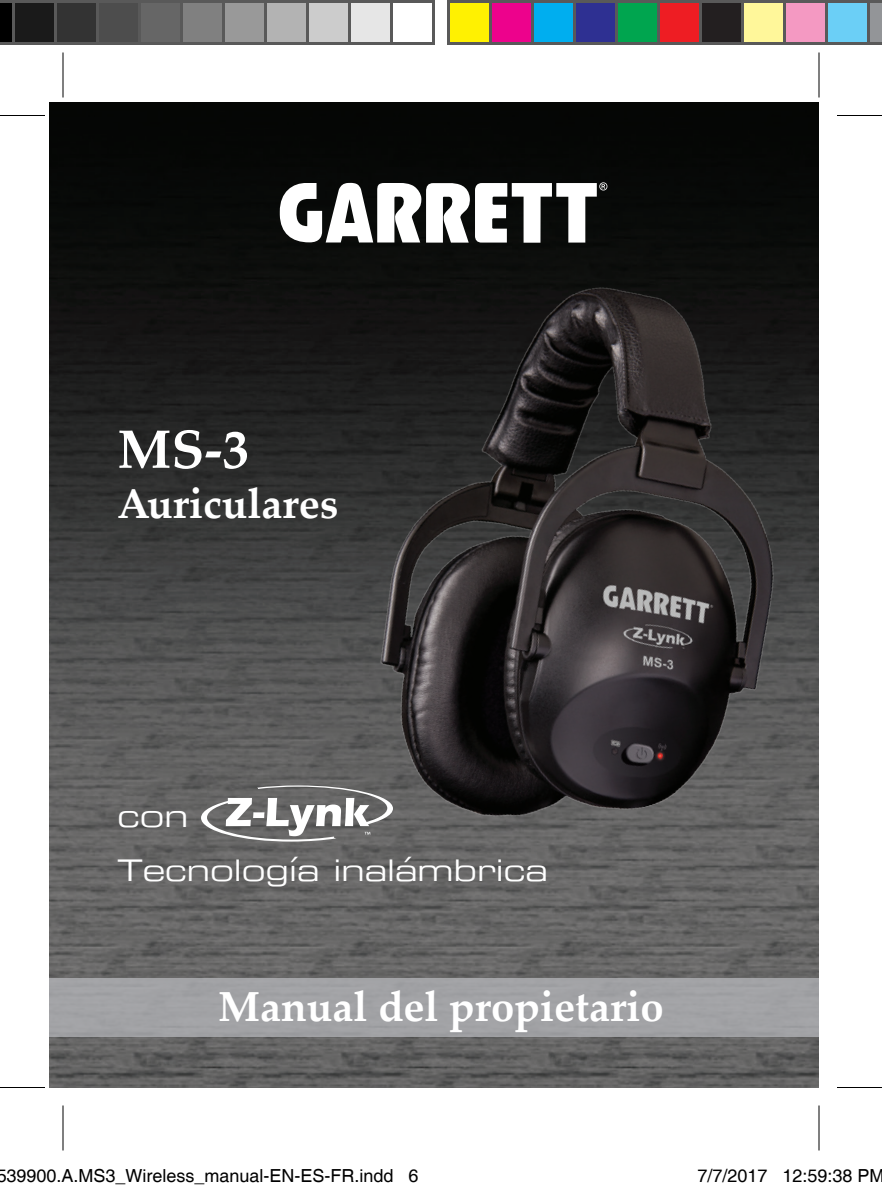
<style>
.page{position:relative;width:882px;height:1191px;background:#fff}
.page>*{position:absolute;margin:0;border:0;box-sizing:border-box;transform-origin:0 0}
.t1{font:700 54px "Palatino Linotype";color:#fff}
.t2{font:700 42px "Palatino Linotype";color:#fff}
.t3{font:30.3px "Eurostile Extended Two";color:#fff}
.t4{font:29.4px "Eurostile Extended Two";color:#fff}
.t5{font:18px "Helvetica";color:#000}
</style>
<div class="page">
<img style="left:50px;top:102px;width:769px;height:986px">
<svg style="left:280px;top:182px;width:327px;height:61px"></svg>
<svg style="left:201px;top:785px;width:63px;height:57px"></svg>
<img style="left:264px;top:250px;width:555px;height:674px">
<div style="left:50px;top:978px;width:769px;height:58px;background:#a2a3a5"></div>
<hr style="left:0;top:115px;width:45px;height:1px;background:#000">
<hr style="left:837px;top:115px;width:45px;height:1px;background:#000">
<hr style="left:0;top:1087px;width:45px;height:1px;background:#000">
<hr style="left:837px;top:1087px;width:45px;height:1px;background:#000">
<hr style="left:62px;top:52px;width:2px;height:46px;background:#000">
<hr style="left:62px;top:1106px;width:2px;height:44px;background:#000">
<hr style="left:818px;top:52px;width:2px;height:46px;background:#000">
<hr style="left:818px;top:1106px;width:2px;height:44px;background:#000">
<svg style="left:0;top:0;width:12px;height:45px"></svg>
<div style="left:14px;top:2px;width:42px;height:42px;background:#1a1a1a"></div>
<div style="left:12px;top:0;width:45px;height:45px;border:3px solid #595959"></div>
<div style="left:56px;top:2px;width:41px;height:42px;background:#333"></div>
<div style="left:54px;top:0;width:45px;height:45px;border:3px solid #595959"></div>
<div style="left:98px;top:2px;width:42px;height:42px;background:#4d4d4d"></div>
<div style="left:96px;top:0;width:45px;height:45px;border:3px solid #595959"></div>
<div style="left:140px;top:2px;width:41px;height:42px;background:#666"></div>
<div style="left:138px;top:0;width:45px;height:45px;border:3px solid #595959"></div>
<div style="left:182px;top:2px;width:42px;height:42px;background:#808080"></div>
<div style="left:180px;top:0;width:45px;height:45px;border:3px solid #595959"></div>
<div style="left:224px;top:2px;width:41px;height:42px;background:#999"></div>
<div style="left:222px;top:0;width:45px;height:45px;border:3px solid #595959"></div>
<div style="left:266px;top:2px;width:42px;height:42px;background:#b3b3b3"></div>
<div style="left:264px;top:0;width:45px;height:45px;border:3px solid #595959"></div>
<div style="left:308px;top:2px;width:41px;height:42px;background:#ccc"></div>
<div style="left:306px;top:0;width:45px;height:45px;border:3px solid #595959"></div>
<div style="left:350px;top:2px;width:42px;height:42px;background:#e6e6e6"></div>
<div style="left:348px;top:0;width:45px;height:45px;border:3px solid #595959"></div>
<div style="left:390px;top:0;width:45px;height:45px;border:3px solid #595959"></div>
<div style="left:448px;top:2px;width:42px;height:42px;background:#fff101"></div>
<div style="left:447px;top:0;width:45px;height:45px;border:3px solid #595959"></div>
<div style="left:490px;top:2px;width:42px;height:42px;background:#ed028c"></div>
<div style="left:489px;top:0;width:45px;height:45px;border:3px solid #595959"></div>
<div style="left:532px;top:2px;width:42px;height:42px;background:#00aeef"></div>
<div style="left:531px;top:0;width:45px;height:45px;border:3px solid #595959"></div>
<div style="left:574px;top:2px;width:42px;height:42px;background:#2e3092"></div>
<div style="left:573px;top:0;width:45px;height:45px;border:3px solid #595959"></div>
<div style="left:616px;top:2px;width:42px;height:42px;background:#00a54f"></div>
<div style="left:615px;top:0;width:45px;height:45px;border:3px solid #595959"></div>
<div style="left:658px;top:2px;width:42px;height:42px;background:#ee1d23"></div>
<div style="left:657px;top:0;width:45px;height:45px;border:3px solid #595959"></div>
<div style="left:700px;top:2px;width:42px;height:42px;background:#231f20"></div>
<div style="left:699px;top:0;width:45px;height:45px;border:3px solid #595959"></div>
<div style="left:742px;top:2px;width:42px;height:42px;background:#fff79a"></div>
<div style="left:741px;top:0;width:45px;height:45px;border:3px solid #595959"></div>
<div style="left:784px;top:2px;width:42px;height:42px;background:#f499c2"></div>
<div style="left:783px;top:0;width:45px;height:45px;border:3px solid #595959"></div>
<div style="left:826px;top:2px;width:42px;height:42px;background:#6bcff6"></div>
<div style="left:825px;top:0;width:45px;height:45px;border:3px solid #595959"></div>
<svg style="left:867px;top:0;width:15px;height:45px"></svg>
<h1 class="t1" style="left:117px;top:411px;width:133px">MS-3</h1>
<h2 class="t2" style="left:117px;top:474px;width:222px">Auriculares</h2>
<h3 class="t3" style="left:117px;top:796px;width:72px">con</h3>
<h3 class="t4" style="left:117px;top:850px;width:432px">Tecnología inalámbrica</h3>
<h2 class="t2" style="left:218px;top:976px;width:447px">Manual del propietario</h2>
<p class="t5" style="left:-3px;top:1165px;width:424px">539900.A.MS3_Wireless_manual-EN-ES-FR.indd 6</p>
<p class="t5" style="left:698px;top:1165px;width:189px">7/7/2017 12:59:38 PM</p>
</div>
